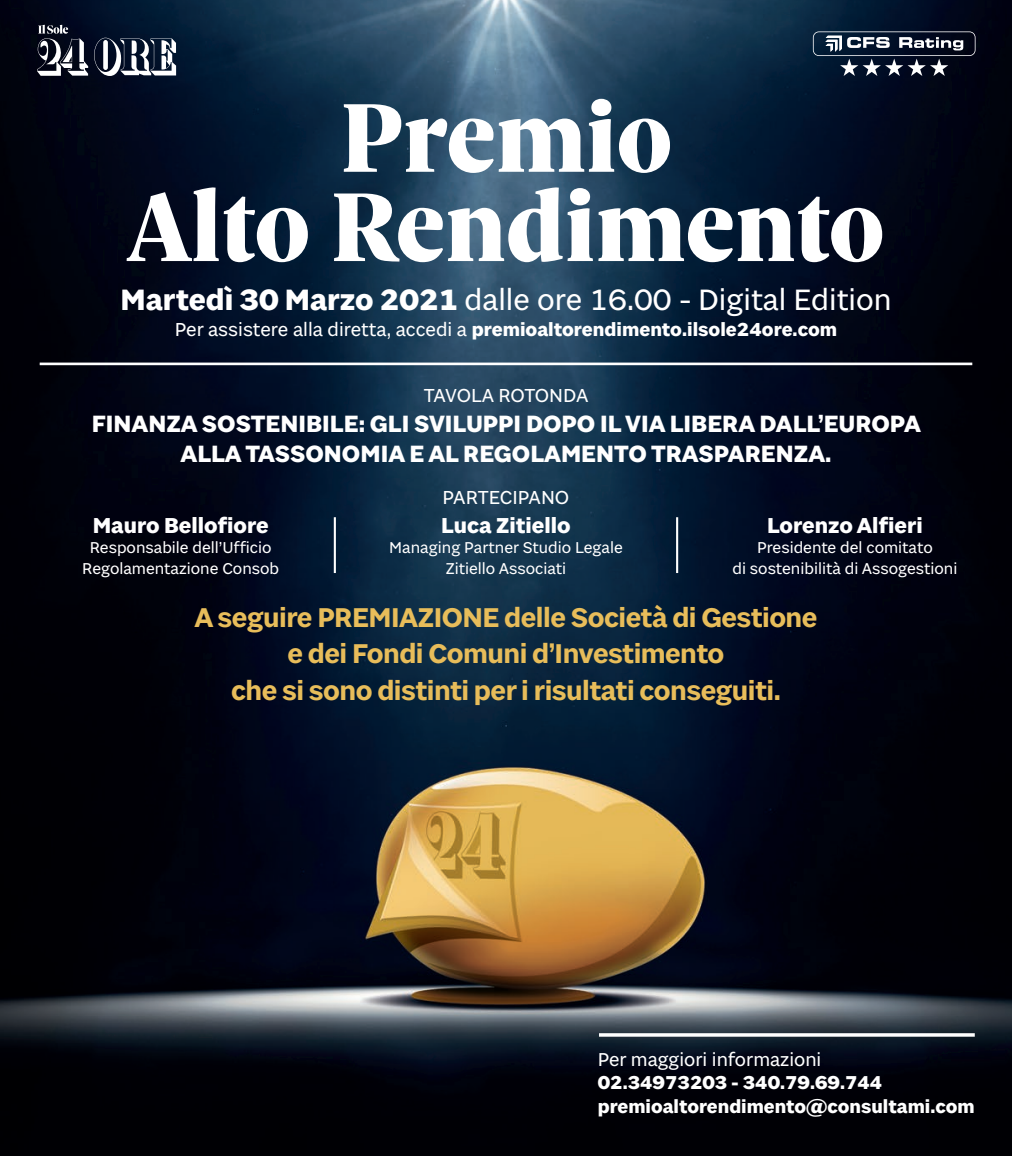
<style>
.page{position:relative;width:1012px;height:1156px;background:#fff}
.page>*{position:absolute;margin:0;border:0;box-sizing:border-box;transform-origin:0 0}
.t1{font:900 105px/89.2px "Sole Serif Headline";color:#fff;text-align:center}
.t2{font:31.5px "Sole 24 Sans Number";color:#fff}
.t3{font:600 29.05px/36.2px "Sole 24 Sans Number";letter-spacing:-.02em;color:#e8bd5a;text-align:center}
.t4{font:700 25.2px/30.3px "Sole 24 Sans Number";color:#fff;text-align:center}
.t5{font:700 23.1px "Sole 24 Sans Number";color:#fff}
.t6{font:700 20.12px "Sole 24 Sans Number";color:#fff}
.t7{font:20.12px "Sole 24 Sans Number";letter-spacing:-.01em;color:#fff}
.t8{font:700 19.95px/24px "Sole 24 Sans Number";color:#fff}
.t9{font:19.95px "Sole 24 Sans Number";color:#fff}
.t10{font:16.8px/20.1px "Sole 24 Sans Number";color:#fff;text-align:center}
.s1{font-weight:700}
.s2{font-weight:400}
</style>
<div class="page">
<img style="left:0;top:0;width:1012px;height:1156px">
<svg style="left:813px;top:31px;width:163px;height:45px;background:#374253"></svg>
<hr style="left:40px;top:363px;width:932px;height:2px;background:#fff">
<hr style="left:676px;top:517px;width:2px;height:56px;background:#fff">
<hr style="left:334px;top:517px;width:2px;height:56px;background:#fff">
<svg style="left:599px;top:1033px;width:376px;height:4px"></svg>
<svg style="left:37px;top:25px;width:139px;height:51px"></svg>
<h1 class="t1" style="left:128px;top:94px;width:758px">Premio<br>Alto Rendimento</h1>
<h2 class="t2" style="left:120px;top:281px;width:773px"><span class="s1">Martedì 30 Marzo 2021</span> dalle ore 16.00 - Digital Edition</h2>
<p class="t6" style="left:175px;top:317px;width:664px"><span class="s2">Per assistere alla diretta, accedi a</span> premioaltorendimento.ilsole24ore.com</p>
<p class="t7" style="left:424px;top:384px;width:166px">TAVOLA ROTONDA</p>
<h3 class="t4" style="left:92px;top:410px;width:831px">FINANZA SOSTENIBILE: GLI SVILUPPI DOPO IL VIA LIBERA DALL’EUROPA<br>ALLA TASSONOMIA E AL REGOLAMENTO TRASPARENZA.</h3>
<p class="t7" style="left:443px;top:485px;width:128px">PARTECIPANO</p>
<h3 class="t5" style="left:93px;top:512px;width:178px">Mauro Bellofiore</h3>
<p class="t10" style="left:82px;top:538px;width:198px">Responsabile dell’Ufficio<br>Regolamentazione Consob</p>
<h3 class="t5" style="left:767px;top:512px;width:157px">Lorenzo Alfieri</h3>
<p class="t10" style="left:732px;top:538px;width:226px">Presidente del comitato<br>di sostenibilità di Assogestioni</p>
<h3 class="t5" style="left:441px;top:512px;width:131px">Luca Zitiello</h3>
<p class="t10" style="left:389px;top:538px;width:235px">Managing Partner Studio Legale<br>Zitiello Associati</p>
<h3 class="t3" style="left:195px;top:601px;width:624px">A seguire PREMIAZIONE delle Società di Gestione e dei Fondi Comuni d’Investimento<br>che si sono distinti per i risultati conseguiti.</h3>
<p class="t9" style="left:598px;top:1047px;width:225px">Per maggiori informazioni</p>
<p class="t8" style="left:598px;top:1072px;width:378px">02.34973203 - 340.79.69.744 premioaltorendimento@consultami.com</p>
</div>
